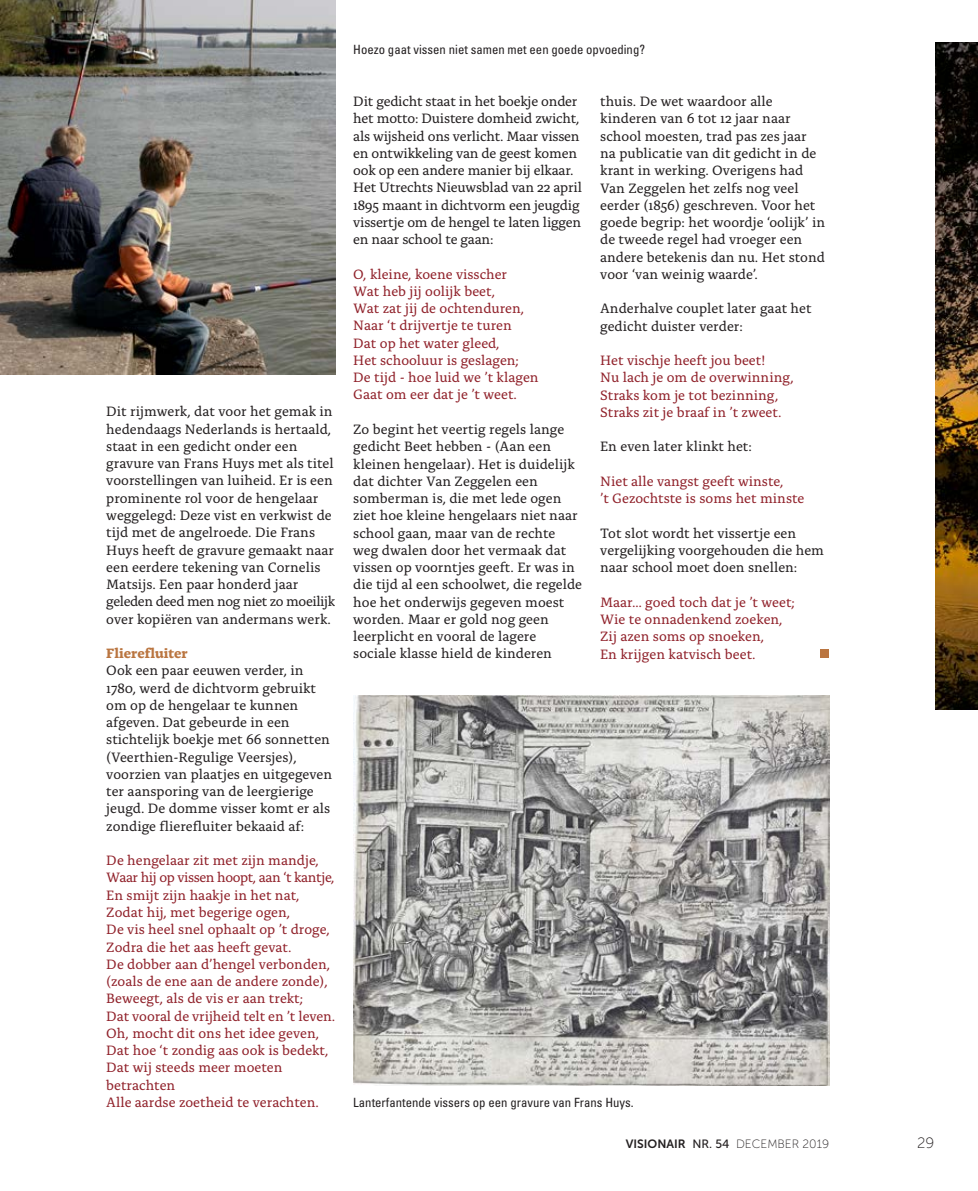
<style>
.page{position:relative;width:978px;height:1191px;background:#fff}
.page>*{position:absolute;margin:0;border:0;box-sizing:border-box;transform-origin:0 0}
.t1{font:15px "Museo Sans 100";color:#231f20}
.t2{font:14.25px/17.2px "Alda OTCEV";color:#231f20}
.t3{font:14.25px/17.2px "Alda OTCEV";color:#90212a}
.t4{font:700 14.25px "Alda OTCEV";color:#ba7540}
.t5{font:condensed 12.75px "Univers LT Std";color:#231f20}
.t6{font:12px "Museo Sans 100";color:#231f20}
.s1{font-family:"Museo Sans 700"}
.s2{font-family:"Museo Sans 500"}
</style>
<div class="page">
<img style="left:935px;top:43px;width:43px;height:666px">
<div style="left:821px;top:649px;width:8px;height:9px;background:#ba7540"></div>
<img style="left:353px;top:695px;width:476px;height:390px">
<img style="left:0;top:0;width:335px;height:374px">
<p class="t2" style="left:106px;top:402px;width:230px">Dit rijmwerk, dat voor het gemak in hedendaags Nederlands is hertaald, staat in een gedicht onder een gravure van Frans Huys met als titel voorstellingen van luiheid. Er is een prominente rol voor de hengelaar weggelegd: Deze vist en verkwist de tijd met de angelroede. Die Frans Huys heeft de gravure gemaakt naar een eerdere tekening van Cornelis Matsijs. Een paar honderd jaar geleden deed men nog niet zo moeilijk over kopiëren van andermans werk.</p>
<p class="t4" style="left:106px;top:642px;width:83px">Flierefluiter</p>
<p class="t2" style="left:106px;top:661px;width:227px">Ook een paar eeuwen verder, in<br>1780, werd de dichtvorm gebruikt om op de hengelaar te kunnen afgeven. Dat gebeurde in een stichtelijk boekje met 66 sonnetten (Veerthien-Regulige Veersjes), voorzien van plaatjes en uitgegeven ter aansporing van de leergierige jeugd. De domme visser komt er als zondige flierefluiter bekaaid af:</p>
<p class="t3" style="left:106px;top:850px;width:230px">De hengelaar zit met zijn mandje,<br>Waar hij op vissen hoopt, aan ‘t kantje,<br>En smijt zijn haakje in het nat,<br>Zodat hij, met begerige ogen,<br>De vis heel snel ophaalt op ’t droge,<br>Zodra die het aas heeft gevat.<br>De dobber aan d’hengel verbonden, (zoals de ene aan de andere zonde),<br>Beweegt, als de vis er aan trekt;<br>Dat vooral de vrijheid telt en ’t leven.<br>Oh, mocht dit ons het idee geven,<br>Dat hoe ‘t zondig aas ook is bedekt,<br>Dat wij steeds meer moeten betrachten<br>Alle aardse zoetheid te verachten.</p>
<p class="t5" style="left:353px;top:41px;width:293px">Hoezo gaat vissen niet samen met een goede opvoeding?</p>
<p class="t2" style="left:353px;top:92px;width:230px">Dit gedicht staat in het boekje onder het motto: Duistere domheid zwicht, als wijsheid ons verlicht. Maar vissen en ontwikkeling van de geest komen ook op een andere manier bij elkaar.<br>Het Utrechts Nieuwsblad van 22 april 1895 maant in dichtvorm een jeugdig vissertje om de hengel te laten liggen en naar school te gaan:</p>
<p class="t3" style="left:353px;top:264px;width:187px">O, kleine, koene visscher<br>Wat heb jij oolijk beet,<br>Wat zat jij de ochtenduren,<br>Naar ‘t drijvertje te turen<br>Dat op het water gleed,<br>Het schooluur is geslagen;<br>De tijd - hoe luid we ’t klagen<br>Gaat om eer dat je ’t weet.</p>
<p class="t2" style="left:353px;top:419px;width:230px">Zo begint het veertig regels lange gedicht Beet hebben - (Aan een kleinen hengelaar). Het is duidelijk dat dichter Van Zeggelen een somberman is, die met lede ogen ziet hoe kleine hengelaars niet naar school gaan, maar van de rechte weg dwalen door het vermaak dat vissen op voorntjes geeft. Er was in die tijd al een schoolwet, die regelde hoe het onderwijs gegeven moest worden. Maar er gold nog geen leerplicht en vooral de lagere sociale klasse hield de kinderen</p>
<p class="t2" style="left:600px;top:92px;width:226px">thuis. De wet waardoor alle kinderen van 6 tot 12 jaar naar school moesten, trad pas zes jaar na publicatie van dit gedicht in de krant in werking. Overigens had<br>Van Zeggelen het zelfs nog veel eerder (1856) geschreven. Voor het goede begrip: het woordje ‘oolijk’ in de tweede regel had vroeger een andere betekenis dan nu. Het stond voor ‘van weinig waarde’.</p>
<p class="t2" style="left:600px;top:299px;width:213px">Anderhalve couplet later gaat het gedicht duister verder:</p>
<p class="t3" style="left:600px;top:351px;width:195px">Het vischje heeft jou beet!<br>Nu lach je om de overwinning,<br>Straks kom je tot bezinning,<br>Straks zit je braaf in ’t zweet.</p>
<p class="t2" style="left:600px;top:437px;width:153px">En even later klinkt het:</p>
<p class="t3" style="left:600px;top:471px;width:206px">Niet alle vangst geeft winste,<br>’t Gezochtste is soms het minste</p>
<p class="t2" style="left:600px;top:523px;width:225px">Tot slot wordt het vissertje een vergelijking voorgehouden die hem naar school moet doen snellen:</p>
<p class="t3" style="left:600px;top:592px;width:196px">Maar… goed toch dat je ’t weet;<br>Wie te onnadenkend zoeken,<br>Zij azen soms op snoeken,<br>En krijgen katvisch beet.</p>
<p class="t5" style="left:353px;top:1094px;width:282px">Lanterfantende vissers op een gravure van Frans Huys.</p>
<p class="t6" style="left:626px;top:1138px;width:205px"><span class="s1">VISIONAIR</span> <span class="s2">NR. 54</span> DECEMBER 2019</p>
<p class="t1" style="left:917px;top:1135px;width:19px">29</p>
</div>
